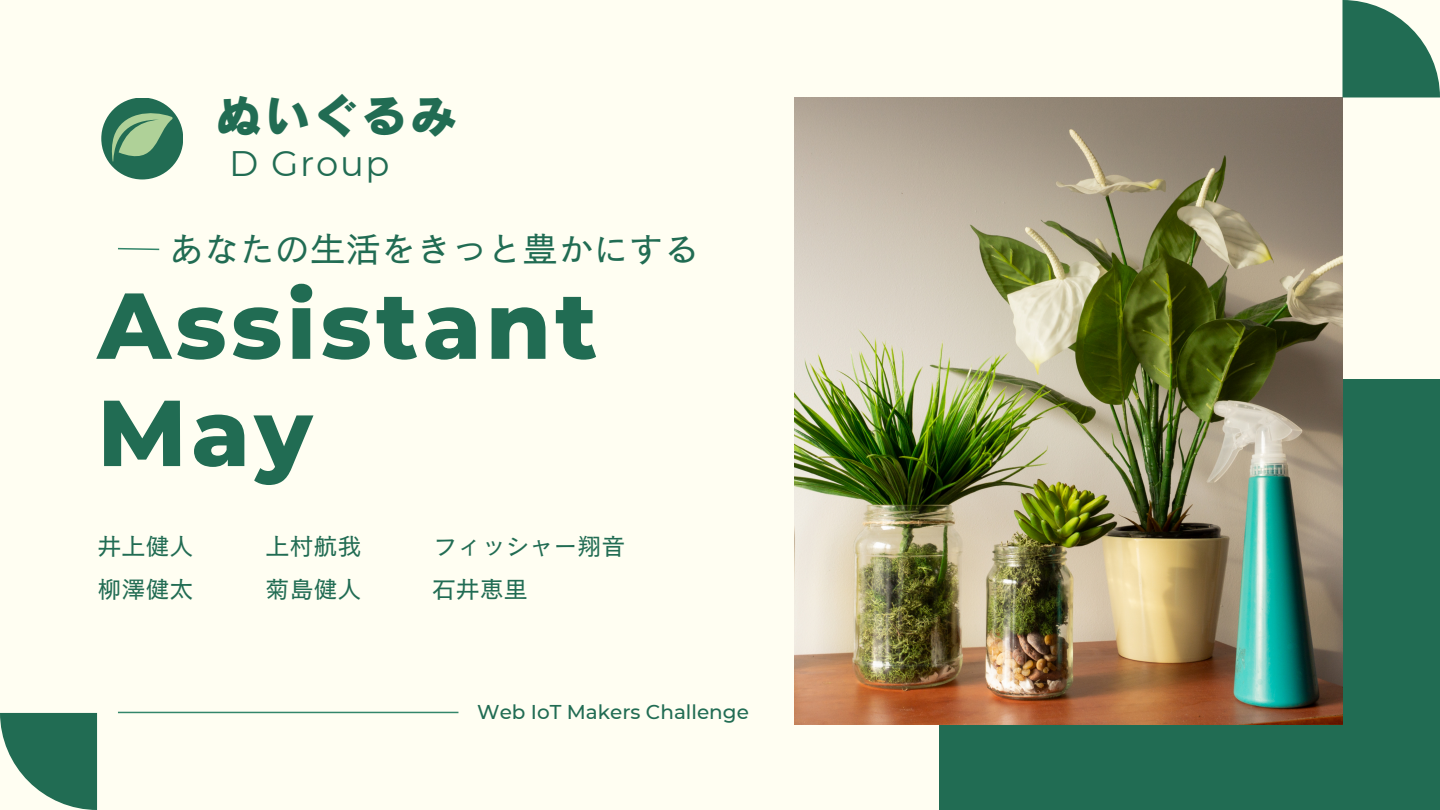
<style>
.page{position:relative;width:1440px;height:810px;background:#fffef2}
.page>*{position:absolute;margin:0;border:0;box-sizing:border-box;transform-origin:0 0}
.t1{font:800 93.4px/107.2px "Montserrat";letter-spacing:.05em;color:#216c53}
.t2{font:46.5px "Canva Rodin Pro N EB";letter-spacing:.05em;color:#216c53}
.t3{font:35.4px "Canva Cezanne Pro N M";color:#216c53}
.t4{font:35.4px "Montserrat";letter-spacing:.05em;color:#216c53}
.t5{font:24px "Canva Cezanne Pro N M";color:#216c53}
.t6{font:500 20px "Montserrat";color:#216c53}
</style>
<div class="page">
<div style="left:940px;top:379px;width:500px;height:431px;background:#216c53"></div>
<img style="left:795px;top:98px;width:547px;height:627px">
<hr style="left:118px;top:712px;width:340px;height:1px;background:#33866a">
<svg style="left:0;top:712px;width:98px;height:98px"></svg>
<svg style="left:1342px;top:0;width:98px;height:98px"></svg>
<div style="left:101px;top:98px;width:82px;height:81px;background:#216c53;border-radius:50%"></div>
<svg style="left:111px;top:109px;width:62px;height:59px"></svg>
<svg style="left:118px;top:247px;width:42px;height:4px"></svg>
<h2 class="t2" style="left:215px;top:92px;width:243px">ぬいぐるみ</h2>
<h3 class="t4" style="left:229px;top:142px;width:162px">D Group</h3>
<h3 class="t3" style="left:168px;top:231px;width:532px">あなたの生活をきっと豊かにする</h3>
<h1 class="t1" style="left:98px;top:272px;width:501px">Assistant<br>May</h1>
<p class="t5" style="left:98px;top:534px;width:95px">井上健人</p>
<p class="t5" style="left:266px;top:534px;width:98px">上村航我</p>
<p class="t5" style="left:434px;top:534px;width:190px">フィッシャー翔音</p>
<p class="t5" style="left:98px;top:576px;width:98px">柳澤健太</p>
<p class="t5" style="left:266px;top:576px;width:95px">菊島健人</p>
<p class="t5" style="left:432px;top:576px;width:95px">石井恵里</p>
<p class="t6" style="left:477px;top:700px;width:273px">Web IoT Makers Challenge</p>
</div>
